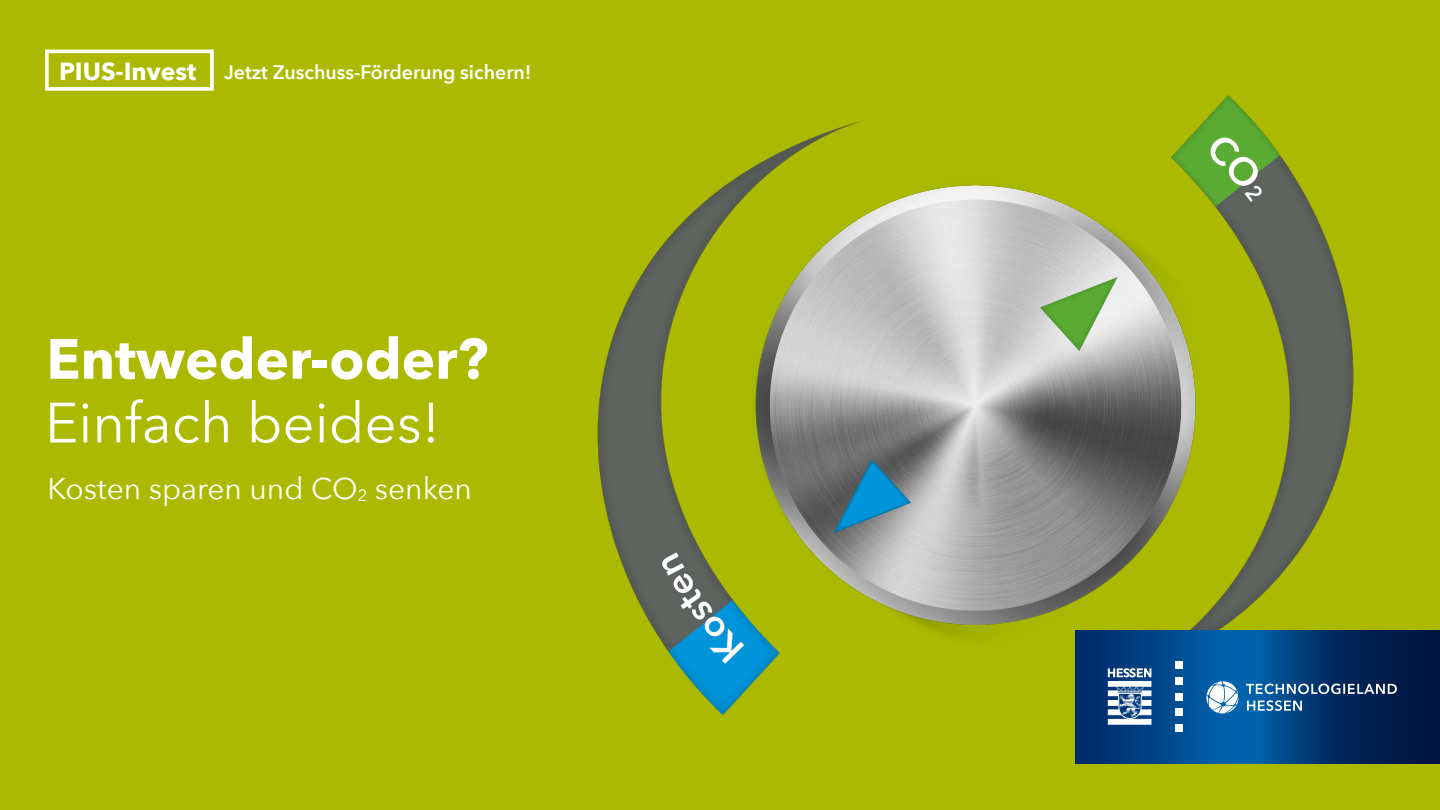
<style>
.page{position:relative;width:1440px;height:810px;background:#abba00}
.page>*{position:absolute;margin:0;border:0;box-sizing:border-box;transform-origin:0 0}
.t1{font:700 56.25px "Avenir Next";color:#fff}
.t2{font:56.25px "Avenir Next";color:#fff}
.t3{font:30px "Avenir Next";color:#fff}
.t4{font:600 19.58px "Avenir Next";color:#fff}
.s1{font-weight:700;font-size:24.75px}
.s2{font-size:16.5px}
</style>
<div class="page">
<div style="left:45px;top:50px;width:169px;height:41px;border:4px solid #fff"></div>
<img style="left:597px;top:95px;width:757px;height:620px">
<svg style="left:1075px;top:630px;width:365px;height:134px;background:#003a76"></svg>
<svg style="left:1108px;top:669px;width:43px;height:55px;background:#8da6c4"></svg>
<svg style="left:1206px;top:681px;width:33px;height:32px"></svg>
<div style="left:1175px;top:677px;width:8px;height:8px;background:#fff"></div>
<div style="left:1175px;top:693px;width:8px;height:7px;background:#fff"></div>
<div style="left:1175px;top:708px;width:8px;height:8px;background:#fff"></div>
<div style="left:1175px;top:724px;width:8px;height:8px;background:#fff"></div>
<div style="left:1175px;top:661px;width:8px;height:8px;background:#fff"></div>
<svg style="left:1247px;top:700px;width:55px;height:11px"></svg>
<svg style="left:1246px;top:684px;width:151px;height:10px;background:#6284a8"></svg>
<p class="t4" style="left:59px;top:55px;width:474px"><span class="s1">PIUS-Invest</span> Jetzt Zuschuss-Förderung sichern!</p>
<h1 class="t1" style="left:46px;top:310px;width:443px">Entweder-oder?</h1>
<h1 class="t2" style="left:45px;top:375px;width:397px">Einfach beides!</h1>
<h2 class="t3" style="left:48px;top:463px;width:426px">Kosten sparen und CO<span class="s2">2</span> senken</h2>
</div>
